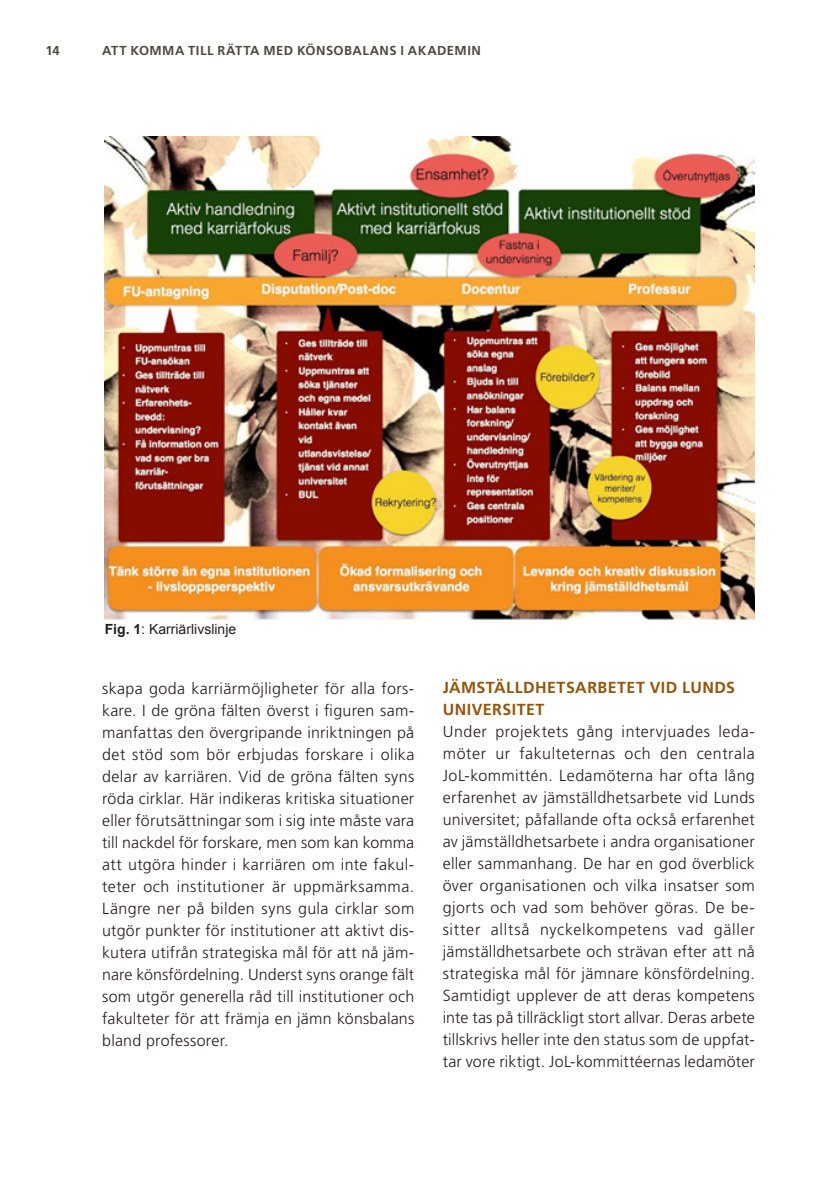
<style>
.page{position:relative;width:840px;height:1191px;background:#fff}
.page>*{position:absolute;margin:0;border:0;box-sizing:border-box;transform-origin:0 0}
.Svart_Brödtext_utan{font:300 16px/22px "Frutiger LT Std";letter-spacing:.01em;color:#231f20;text-align:justify}
.Brons_Underrubrik_1{font:700 16px/22px "Frutiger LT Std";letter-spacing:.03em;color:#94550c}
.Bildtext{font:14px "Arial";color:#231f20}
.t1{font:700 13px "Frutiger LT Std";letter-spacing:.035em;color:#4c4b43}
.s1{font-weight:700}
</style>
<div class="page">
<img style="left:105px;top:137px;width:649px;height:484px">
<p class="t1" style="left:45px;top:43px;width:16px">14</p>
<p class="t1" style="left:102px;top:43px;width:380px">ATT KOMMA TILL RÄTTA MED KÖNSOBALANS I AKADEMIN</p>
<p class="Bildtext" style="left:105px;top:620px;width:133px"><span class="s1">Fig. 1</span>: Karriärlivslinje</p>
<p class="Svart_Brödtext_utan" style="left:102px;top:678px;width:313px">skapa goda karriärmöjligheter för alla fors&shy;kare. I de gröna fälten överst i figuren sam&shy;manfattas den övergripande inriktningen på det stöd som bör erbjudas forskare i olika delar av karriären. Vid de gröna fälten syns röda cirklar. Här indikeras kritiska situationer eller förutsättningar som i sig inte måste vara till nackdel för forskare, men som kan komma att utgöra hinder i karriären om inte fakul&shy;teter och institutioner är uppmärksamma.<br>Längre ner på bilden syns gula cirklar som utgör punkter för institutioner att aktivt dis&shy;kutera utifrån strategiska mål för att nå jäm&shy;nare könsfördelning. Underst syns orange fält som utgör generella råd till institutioner och fakulteter för att främja en jämn könsbalans bland professorer.</p>
<p class="Brons_Underrubrik_1" style="left:442px;top:676px;width:294px">JÄMSTÄLLDHETSARBETET VID LUNDS<br>UNIVERSITET</p>
<p class="Svart_Brödtext_utan" style="left:442px;top:720px;width:313px">Under projektets gång intervjuades leda&shy;möter ur fakulteternas och den centrala JoL-kommittén. Ledamöterna har ofta lång erfarenhet av jämställdhetsarbete vid Lunds universitet; påfallande ofta också erfarenhet av jämställdhetsarbete i andra organisationer eller sammanhang. De har en god överblick över organisationen och vilka insatser som gjorts och vad som behöver göras. De be&shy;sitter alltså nyckelkompetens vad gäller jämställdhetsarbete och strävan efter att nå strategiska mål för jämnare könsfördelning.<br>Samtidigt upplever de att deras kompetens inte tas på tillräckligt stort allvar. Deras arbete tillskrivs heller inte den status som de uppfat&shy;tar vore riktigt. JoL-kommittéernas ledamöter</p>
</div>
